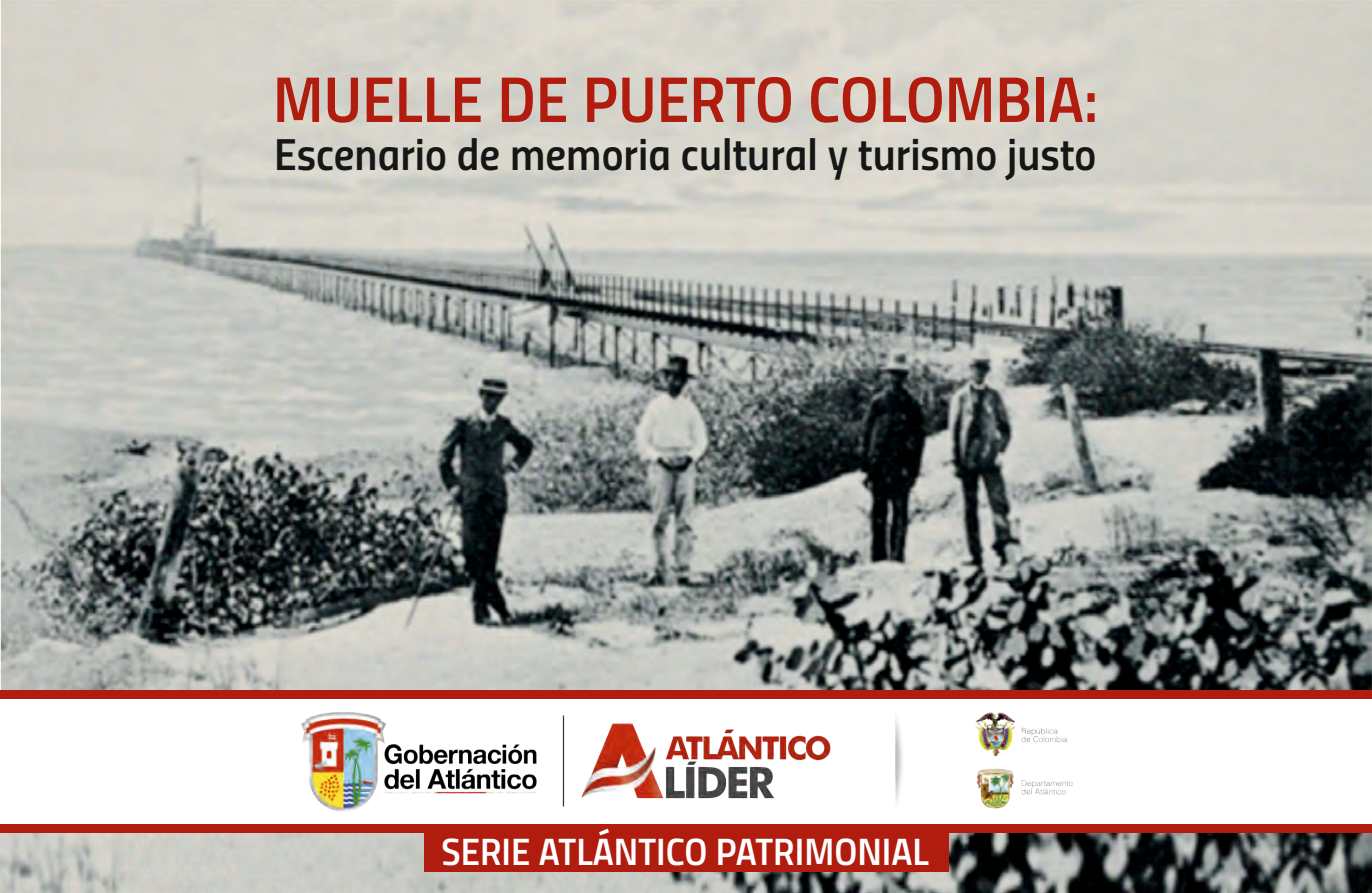
<style>
.page{position:relative;width:1372px;height:893px;background:#fff}
.page>*{position:absolute;margin:0;border:0;box-sizing:border-box;transform-origin:0 0}
.t1{font:64.8px "Titillium Semibold Upright";color:#b01c0e}
.t2{font:45px "Titillium Semibold Upright";color:#151616}
.t3{font:38.25px "Titillium Semibold Upright";color:#fff}
</style>
<div class="page">
<img style="left:0;top:0;width:1371px;height:690px">
<img style="left:0;top:832px;width:1371px;height:61px">
<div style="left:0;top:690px;width:1371px;height:8px;background:#b01c0e"></div>
<div style="left:0;top:824px;width:1371px;height:8px;background:#b01c0e"></div>
<img style="left:301px;top:712px;width:772px;height:99px">
<div style="left:423px;top:828px;width:525px;height:43px;background:#b01c0e"></div>
<h1 class="t1" style="left:273px;top:50px;width:826px">MUELLE DE PUERTO COLOMBIA:</h1>
<p class="t2" style="left:274px;top:120px;width:824px">Escenario de memoria cultural y turismo justo</p>
<p class="t3" style="left:441px;top:823px;width:489px">SERIE ATLÁNTICO PATRIMONIAL</p>
</div>
